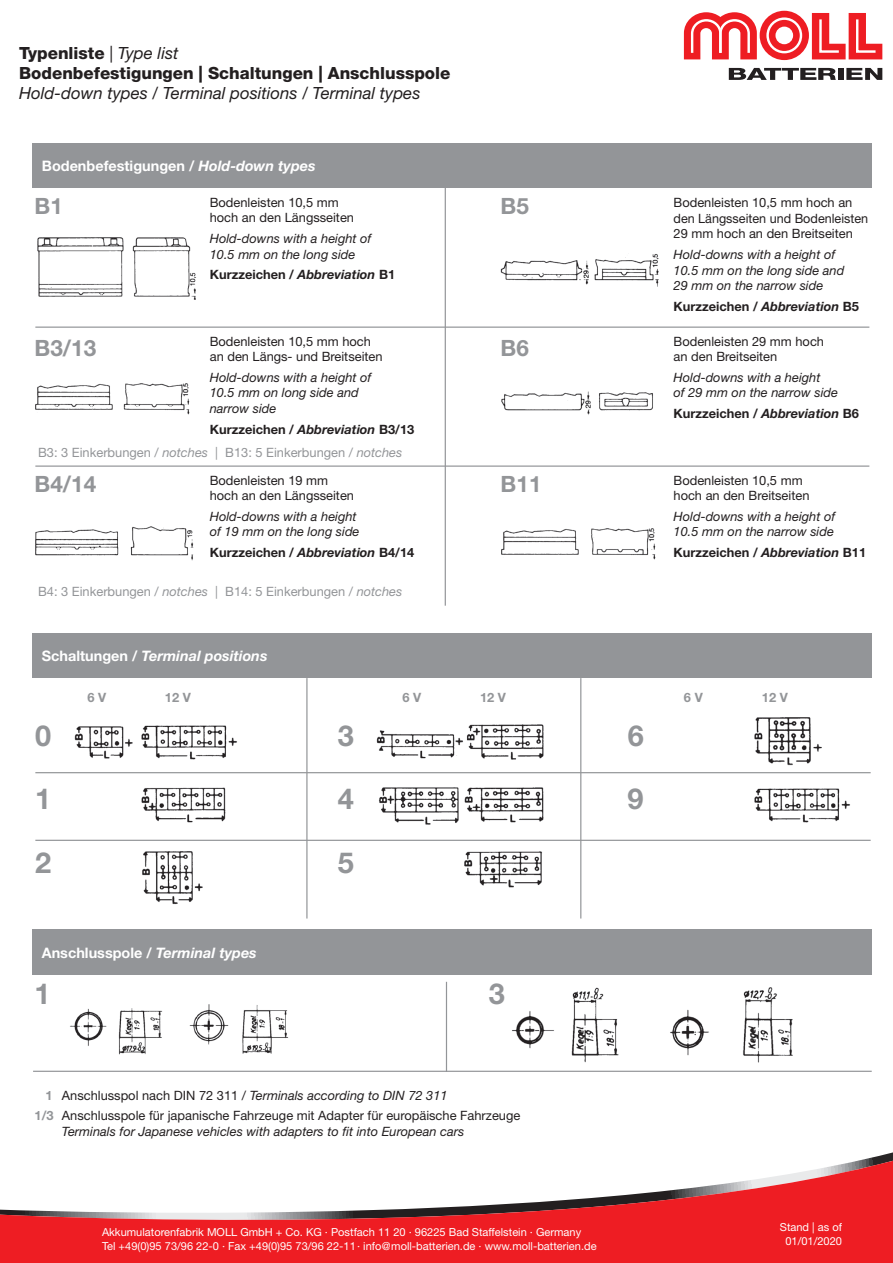
<style>
.page{position:relative;width:893px;height:1263px;background:#fff}
.page>*{position:absolute;margin:0;border:0;box-sizing:border-box;transform-origin:0 0}
.t1{font:700 28.95px "Helvetica Neue";color:#939598}
.t2{font:700 22.5px "Helvetica Neue";color:#939598}
.t3{font:800 16.8px/20.1px "Helvetica Neue";color:#231f20}
.t4{font:italic 16.8px "Helvetica Neue";color:#231f20}
.t5{font:700 14.4px "Helvetica Neue";color:#fff}
.t6{font:italic 700 14.4px "Helvetica Neue";color:#fff}
.t7{font:12.9px/15.5px "Helvetica Neue";color:#231f20}
.t8{font:italic 12.9px/15.5px "Helvetica Neue";color:#231f20}
.t9{font:700 12.9px "Helvetica Neue";color:#231f20}
.t10{font:12.9px/23.5px "Helvetica Neue";color:#939598}
.t11{font:700 12.9px "Helvetica Neue";color:#939598}
.t12{font:11.1px/13.5px "Helvetica Neue";color:#fff}
.s1{font-weight:400;font-style:italic}
.s2{font-style:italic}
.s3{font-weight:700;color:#231f20}
.s4{font-weight:700;font-style:italic;color:#231f20}
.s5{font-style:normal}
.s6{font-weight:700;color:#939598}
</style>
<div class="page">
<svg style="left:684px;top:11px;width:198px;height:49px"></svg>
<svg style="left:729px;top:68px;width:107px;height:12px"></svg>
<div style="left:838px;top:68px;width:5px;height:12px;background:#231f20"></div>
<svg style="left:846px;top:68px;width:36px;height:12px"></svg>
<div style="left:33px;top:633px;width:839px;height:45px;background:#939598"></div>
<div style="left:33px;top:930px;width:839px;height:45px;background:#939598"></div>
<img style="left:74px;top:725px;width:163px;height:34px">
<img style="left:754px;top:788px;width:96px;height:34px">
<img style="left:141px;top:787px;width:85px;height:36px">
<img style="left:142px;top:851px;width:61px;height:53px">
<img style="left:377px;top:724px;width:167px;height:36px">
<img style="left:379px;top:787px;width:165px;height:38px">
<img style="left:464px;top:851px;width:78px;height:37px">
<img style="left:754px;top:717px;width:68px;height:49px">
<img style="left:37px;top:237px;width:159px;height:63px">
<img style="left:35px;top:526px;width:159px;height:35px">
<img style="left:35px;top:383px;width:155px;height:32px">
<img style="left:501px;top:528px;width:155px;height:32px">
<img style="left:501px;top:254px;width:158px;height:33px">
<img style="left:501px;top:391px;width:152px;height:24px">
<div style="left:33px;top:143px;width:839px;height:45px;background:#939598"></div>
<hr style="left:445px;top:188px;width:1px;height:418px;background:#939598">
<hr style="left:580px;top:678px;width:1px;height:240px;background:#939598">
<hr style="left:306px;top:678px;width:2px;height:240px;background:#939598">
<hr style="left:35px;top:327px;width:834px;height:1px;background:#939598">
<hr style="left:35px;top:772px;width:836px;height:1px;background:#939598">
<hr style="left:35px;top:465px;width:834px;height:2px;background:#939598">
<hr style="left:446px;top:982px;width:1px;height:90px;background:#939598">
<hr style="left:33px;top:1071px;width:839px;height:1px;background:#939598">
<hr style="left:35px;top:840px;width:836px;height:1px;background:#939598">
<img style="left:70px;top:1004px;width:219px;height:51px">
<img style="left:512px;top:987px;width:281px;height:76px">
<svg style="left:0;top:1157px;width:893px;height:106px;fill:#ee1d23"></svg>
<h3 class="t3" style="left:19px;top:42px;width:433px">Typenliste <span class="s1">| Type list<br></span>Bodenbefestigungen | Schaltungen | Anschlusspole</h3>
<h3 class="t4" style="left:19px;top:83px;width:403px">Hold-down types / Terminal positions / Terminal types</h3>
<p class="t5" style="left:42px;top:157px;width:275px">Bodenbefestigungen / <span class="s2">Hold-down types</span></p>
<h2 class="t2" style="left:35px;top:192px;width:30px">B1</h2>
<p class="t7" style="left:210px;top:194px;width:146px">Bodenleisten 10,5 mm hoch an den Längsseiten</p>
<p class="t8" style="left:210px;top:231px;width:163px">Hold-downs with a height of<br>10.5 mm on the long side</p>
<p class="t9" style="left:210px;top:267px;width:187px">Kurzzeichen / <span class="s2">Abbreviation</span> B1</p>
<p class="t7" style="left:210px;top:333px;width:174px">Bodenleisten 10,5 mm hoch an den Längs- und Breitseiten</p>
<p class="t8" style="left:210px;top:370px;width:163px">Hold-downs with a height of<br>10.5 mm on long side and narrow side</p>
<p class="t10" style="left:38px;top:417px;width:378px;text-indent:172px"><span class="s3">Kurzzeichen /</span> <span class="s4">Abbreviation</span> <span class="s3">B3/13<br></span>B3: 3 Einkerbungen / <span class="s2">notches</span> | B13: 5 Einkerbungen / <span class="s2">notches</span></p>
<h2 class="t2" style="left:35px;top:334px;width:63px">B3/13</h2>
<h2 class="t2" style="left:35px;top:470px;width:63px">B4/14</h2>
<p class="t7" style="left:210px;top:472px;width:146px">Bodenleisten 19 mm hoch an den Längsseiten</p>
<p class="t8" style="left:210px;top:508px;width:151px">Hold-downs with a height of 19 mm on the long side</p>
<p class="t9" style="left:210px;top:545px;width:206px">Kurzzeichen / <span class="s2">Abbreviation</span> B4/14</p>
<p class="t10" style="left:38px;top:580px;width:366px">B4: 3 Einkerbungen / <span class="s2">notches</span> | B14: 5 Einkerbungen / <span class="s2">notches</span></p>
<p class="t6" style="left:42px;top:647px;width:227px"><span class="s5">Schaltungen /</span> Terminal positions</p>
<h2 class="t2" style="left:501px;top:192px;width:30px">B5</h2>
<h2 class="t2" style="left:501px;top:334px;width:30px">B6</h2>
<h2 class="t2" style="left:501px;top:470px;width:42px">B11</h2>
<p class="t7" style="left:674px;top:195px;width:196px">Bodenleisten 10,5 mm hoch an den Längsseiten und Bodenleisten<br>29 mm hoch an den Breitseiten</p>
<p class="t8" style="left:674px;top:247px;width:172px">Hold-downs with a height of<br>10.5 mm on the long side and<br>29 mm on the narrow side</p>
<p class="t9" style="left:674px;top:298px;width:187px">Kurzzeichen / <span class="s2">Abbreviation</span> B5</p>
<p class="t7" style="left:674px;top:333px;width:152px">Bodenleisten 29 mm hoch an den Breitseiten</p>
<p class="t8" style="left:674px;top:370px;width:166px">Hold-downs with a height<br>of 29 mm on the narrow side</p>
<p class="t9" style="left:674px;top:406px;width:187px">Kurzzeichen / <span class="s2">Abbreviation</span> B6</p>
<p class="t7" style="left:674px;top:472px;width:137px">Bodenleisten 10,5 mm hoch an den Breitseiten</p>
<p class="t8" style="left:674px;top:508px;width:163px">Hold-downs with a height of<br>10.5 mm on the narrow side</p>
<p class="t9" style="left:674px;top:545px;width:194px">Kurzzeichen / <span class="s2">Abbreviation</span> B11</p>
<p class="t11" style="left:88px;top:689px;width:20px">6 V</p>
<p class="t11" style="left:165px;top:689px;width:27px">12 V</p>
<p class="t11" style="left:403px;top:689px;width:20px">6 V</p>
<p class="t11" style="left:480px;top:689px;width:27px">12 V</p>
<p class="t11" style="left:684px;top:689px;width:20px">6 V</p>
<p class="t11" style="left:762px;top:689px;width:27px">12 V</p>
<h1 class="t1" style="left:35px;top:717px;width:18px">0</h1>
<h1 class="t1" style="left:338px;top:717px;width:18px">3</h1>
<h1 class="t1" style="left:628px;top:717px;width:18px">6</h1>
<h1 class="t1" style="left:35px;top:781px;width:18px">1</h1>
<h1 class="t1" style="left:338px;top:781px;width:18px">4</h1>
<h1 class="t1" style="left:628px;top:781px;width:18px">9</h1>
<h1 class="t1" style="left:35px;top:845px;width:18px">2</h1>
<h1 class="t1" style="left:338px;top:845px;width:18px">5</h1>
<p class="t5" style="left:42px;top:944px;width:216px">Anschlusspole / <span class="s2">Terminal types</span></p>
<h1 class="t1" style="left:35px;top:975px;width:18px">1</h1>
<h1 class="t1" style="left:489px;top:976px;width:18px">3</h1>
<p class="t7" style="left:35px;top:1085px;width:487px;line-height:20px;text-indent:11px"><span class="s6">1</span> Anschlusspol nach DIN 72 311 / <span class="s2">Terminals according to DIN 72 311<br></span><span class="s6">1/3</span> Anschlusspole für japanische Fahrzeuge mit Adapter für europäische Fahrzeuge</p>
<p class="t8" style="left:62px;top:1123px;width:404px">Terminals for Japanese vehicles with adapters to fit into European cars</p>
<p class="t12" style="left:102px;top:1225px;width:496px">Akkumulatorenfabrik MOLL GmbH + Co. KG · Postfach 11 20 · 96225 Bad Staffelstein · Germany<br>Tel +49(0)95 73/96 22-0 · Fax +49(0)95 73/96 22-11 · info@moll-batterien.de · www.moll-batterien.de</p>
<p class="t12" style="left:780px;top:1220px;width:64px;text-align:center">Stand | as of<br>01/01/2020</p>
</div>
